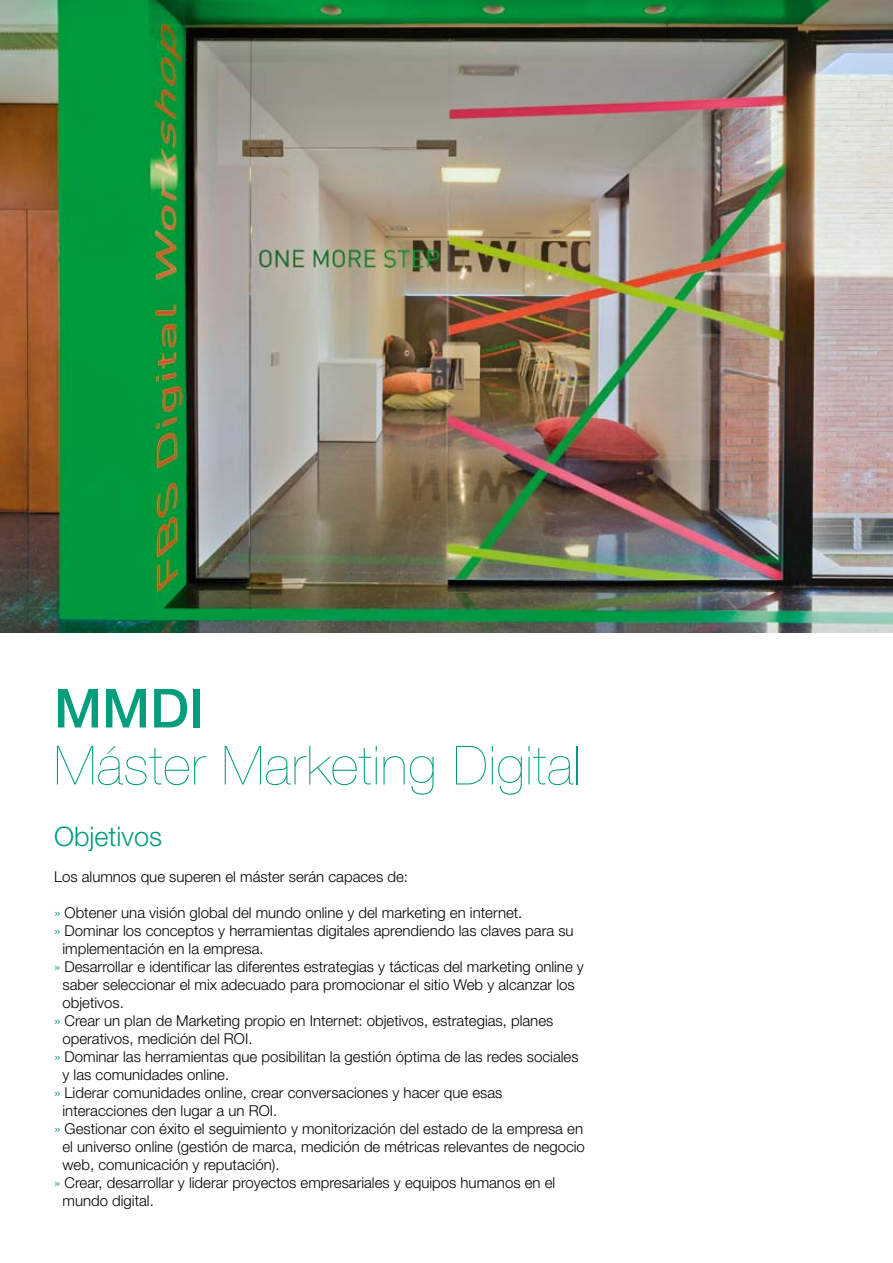
<style>
.page{position:relative;width:893px;height:1263px;background:#fff}
.page>*{position:absolute;margin:0;border:0;box-sizing:border-box;transform-origin:0 0}
.t1{font:200 54px "Helvetica Neue LT Std";letter-spacing:.015em;color:#009e7c}
.t2{font:500 54px "Helvetica Neue LT Std";color:#009e7c}
.t3{font:300 27px "Helvetica Neue LT Std";color:#009e7c}
.t4{font:300 15px "Helvetica Neue LT Std";color:#000}
.s1{color:#009e7c}
</style>
<div class="page">
<img style="left:0;top:0;width:893px;height:632px">
<h1 class="t2" style="left:54px;top:676px;width:152px">MMDI</h1>
<h1 class="t1" style="left:54px;top:734px;width:528px">Máster Marketing Digital</h1>
<h2 class="t3" style="left:54px;top:820px;width:109px">Objetivos</h2>
<p class="t4" style="left:54px;top:867px;width:355px">Los alumnos que superen el máster serán capaces de:</p>
<p class="t4" style="left:54px;top:903px;width:470px"><span class="s1">»</span> Obtener una visión global del mundo online y del marketing en internet.</p>
<p class="t4" style="left:54px;top:921px;width:521px"><span class="s1">»</span> Dominar los conceptos y herramientas digitales aprendiendo las claves para su</p>
<p class="t4" style="left:63px;top:939px;width:203px">implementación en la empresa.</p>
<p class="t4" style="left:54px;top:957px;width:531px"><span class="s1">»</span> Desarrollar e identificar las diferentes estrategias y tácticas del marketing online y</p>
<p class="t4" style="left:63px;top:975px;width:514px">saber seleccionar el mix adecuado para promocionar el sitio Web y alcanzar los</p>
<p class="t4" style="left:63px;top:993px;width:63px">objetivos.</p>
<p class="t4" style="left:54px;top:1011px;width:501px"><span class="s1">»</span> Crear un plan de Marketing propio en Internet: objetivos, estrategias, planes</p>
<p class="t4" style="left:63px;top:1029px;width:192px">operativos, medición del ROI.</p>
<p class="t4" style="left:54px;top:1047px;width:526px"><span class="s1">»</span> Dominar las herramientas que posibilitan la gestión óptima de las redes sociales</p>
<p class="t4" style="left:63px;top:1065px;width:168px">y las comunidades online.</p>
<p class="t4" style="left:54px;top:1083px;width:450px"><span class="s1">»</span> Liderar comunidades online, crear conversaciones y hacer que esas</p>
<p class="t4" style="left:63px;top:1101px;width:216px">interacciones den lugar a un ROI.</p>
<p class="t4" style="left:54px;top:1119px;width:531px"><span class="s1">»</span> Gestionar con éxito el seguimiento y monitorización del estado de la empresa en</p>
<p class="t4" style="left:63px;top:1137px;width:524px">el universo online (gestión de marca, medición de métricas relevantes de negocio</p>
<p class="t4" style="left:63px;top:1155px;width:219px">web, comunicación y reputación).</p>
<p class="t4" style="left:54px;top:1173px;width:503px"><span class="s1">»</span> Crear, desarrollar y liderar proyectos empresariales y equipos humanos en el</p>
<p class="t4" style="left:63px;top:1191px;width:93px">mundo digital.</p>
</div>
